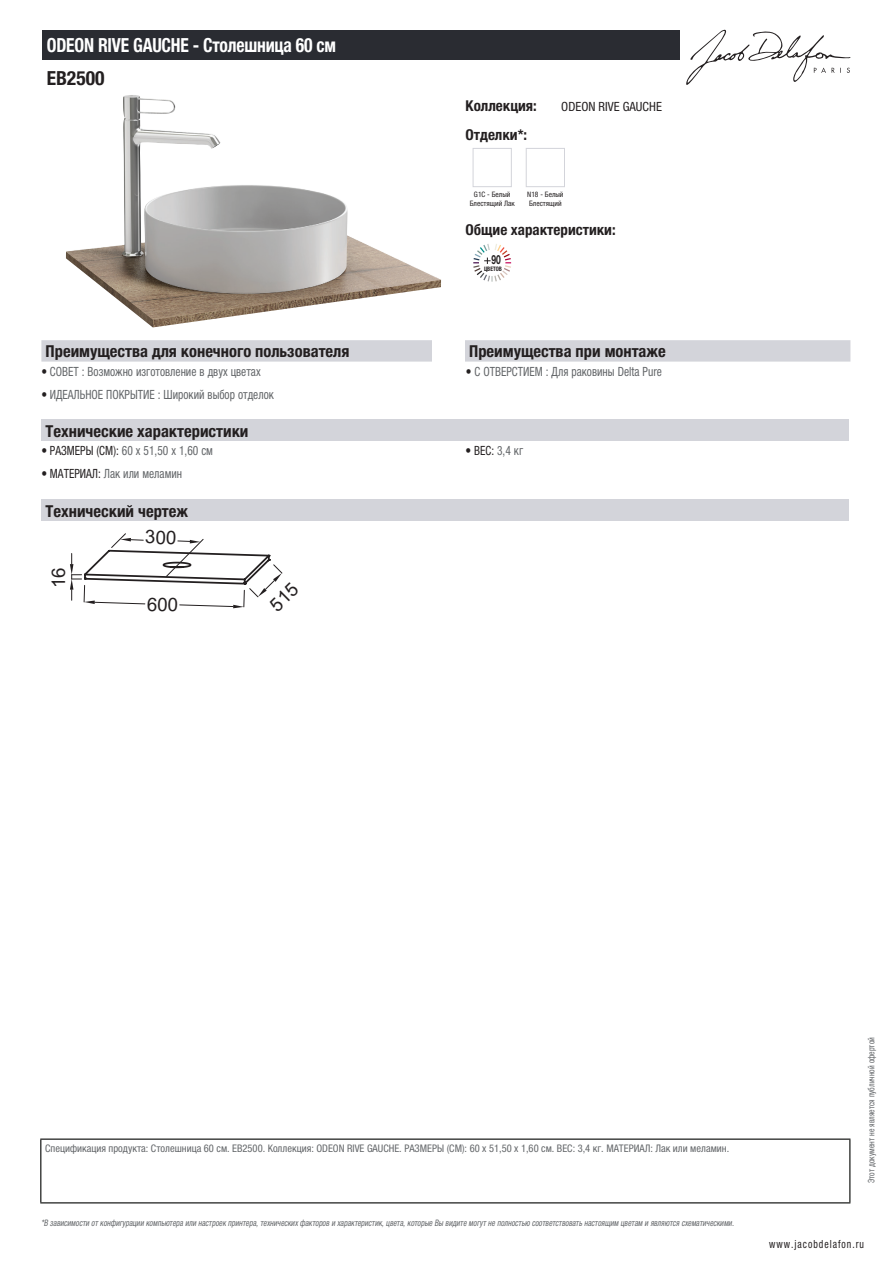
<style>
.page{position:relative;width:893px;height:1263px;background:#fff}
.page>*{position:absolute;margin:0;border:0;box-sizing:border-box;transform-origin:0 0}
.t1{font:700 condensed 19.5px "Helvetica Neue LTCYR";letter-spacing:-.01em;color:#fff;scale:.9 1}
.t2{font:700 condensed 19.5px "Helvetica Neue LTCYR";color:#231f20}
.t3{font:18.75px "Arial";color:#231f20}
.t4{font:700 condensed 16.5px "Helvetica Neue LTCYR";color:#231f20}
.t5{font:700 condensed 15px "Helvetica Neue LTCYR";color:#231f20}
.t6{font:condensed 12.75px "Helvetica Neue LTCYR";color:#626568;scale:.9 1}
.t7{font:condensed 12.75px "Helvetica Neue LTCYR";color:#231f20}
.t8{font:condensed 12.75px "Helvetica Neue LTCYR";color:#231f20;scale:.9 1}
.t9{font:700 12.6px "Helvetica Neue LT Std";color:#231f20;scale:.68 1}
.t10{font:condensed 11.25px "Helvetica Neue LTCYR";letter-spacing:.1em;color:#231f20;scale:.87 1}
.t11{font:condensed 10.5px "Helvetica Neue LTCYR";color:#626568}
.t12{font:italic condensed 9px "Helvetica Neue LTCYR";color:#626568;scale:.87 1}
.t13{font:condensed 9px "Helvetica Neue LTCYR";color:#626568;scale:.87 1}
.t14{font:condensed 7.5px/9px "Helvetica Neue LTCYR";color:#231f20;text-align:center}
.t15{font:700 condensed 6.15px "Helvetica Neue LTCYR";color:#231f20;scale:.89 1}
.s1{color:#231f20}
.s2{color:#626568}
</style>
<div class="page">
<svg style="left:686px;top:30px;width:164px;height:55px"></svg>
<img style="left:66px;top:95px;width:375px;height:232px">
<div style="left:473px;top:148px;width:39px;height:39px;border:1px solid #d3d4da"></div>
<div style="left:526px;top:148px;width:39px;height:39px;border:1px solid #d3d4da"></div>
<svg style="left:473px;top:244px;width:38px;height:38px"></svg>
<div style="left:41px;top:340px;width:809px;height:22px;background:#d3d4da"></div>
<div style="left:432px;top:340px;width:33px;height:22px;background:#fff"></div>
<div style="left:41px;top:420px;width:808px;height:21px;background:#d3d4da"></div>
<div style="left:41px;top:499px;width:808px;height:22px;background:#d3d4da"></div>
<div style="left:43px;top:30px;width:637px;height:30px;background:#2a2c32"></div>
<hr style="left:40px;top:1138px;width:810px;height:2px;background:#040503">
<hr style="left:40px;top:1140px;width:1px;height:62px;background:#040503">
<hr style="left:849px;top:1140px;width:1px;height:62px;background:#040503">
<hr style="left:40px;top:1202px;width:810px;height:1px;background:#040503">
<svg style="left:70px;top:533px;width:213px;height:76px"></svg>
<h1 class="t1" style="left:47px;top:34px;width:323px">ODEON RIVE GAUCHE - Столешница 60 см</h1>
<h1 class="t2" style="left:47px;top:67px;width:59px">EB2500</h1>
<h3 class="t5" style="left:466px;top:97px;width:73px">Коллекция:</h3>
<h3 class="t7" style="left:561px;top:99px;width:102px">ODEON RIVE GAUCHE</h3>
<h3 class="t5" style="left:466px;top:126px;width:63px">Отделки*:</h3>
<p class="t14" style="left:470px;top:190px;width:47px">G1C - Белый<br>Блестящий Лак</p>
<p class="t14" style="left:527px;top:190px;width:38px;text-align:left">N18 - Белый<br>Блестящий</p>
<h3 class="t5" style="left:466px;top:221px;width:152px">Общие характеристики:</h3>
<p class="t15" style="left:484px;top:265px;width:21px">ЦВЕТОВ</p>
<h3 class="t9" style="left:491px;top:252px;width:15px">90</h3>
<h3 class="t4" style="left:46px;top:342px;width:305px">Преимущества для конечного пользователя</h3>
<h3 class="t4" style="left:469px;top:342px;width:198px">Преимущества при монтаже</h3>
<h3 class="t6" style="left:41px;top:364px;width:245px"><span class="s1">•</span> СОВЕТ : Возможно изготовление в двух цветах</h3>
<h3 class="t6" style="left:466px;top:364px;width:219px"><span class="s1">•</span> С ОТВЕРСТИЕМ : Для раковины Delta Pure</h3>
<h3 class="t6" style="left:41px;top:387px;width:260px"><span class="s1">•</span> ИДЕАЛЬНОЕ ПОКРЫТИЕ : Широкий выбор отделок</h3>
<h3 class="t4" style="left:46px;top:422px;width:204px">Технические характеристики</h3>
<h3 class="t6" style="left:41px;top:444px;width:192px"><span class="s1">• РАЗМЕРЫ (СМ):</span> 60 x 51,50 x 1,60 см</h3>
<h3 class="t8" style="left:466px;top:444px;width:65px">• ВЕС: <span class="s2">3,4 кг</span></h3>
<h3 class="t6" style="left:41px;top:466px;width:158px"><span class="s1">• МАТЕРИАЛ:</span> Лак или меламин</h3>
<h3 class="t4" style="left:46px;top:501px;width:144px">Технический чертеж</h3>
<h2 class="t3" style="left:46px;top:588px;width:22px;rotate:-90deg">16</h2>
<p class="t11" style="left:45px;top:1142px;width:686px">Спецификация продукта: Столешница 60 см. EB2500. Коллекция: ODEON RIVE GAUCHE. РАЗМЕРЫ (СМ): 60 x 51,50 x 1,60 см. ВЕС: 3,4 кг. МАТЕРИАЛ: Лак или меламин.</p>
<p class="t12" style="left:41px;top:1218px;width:800px">*В зависимости отконфигурации компьютера или настроек принтера,техническихфакторов и характеристик,цвета,которые Вы видите могутне полностью соответствоватьнастоящим цветам и являются схематическими.</p>
<p class="t13" style="left:866px;top:1183px;width:169px;rotate:-90deg">Этот документ не является публичной офертой</p>
<p class="t10" style="left:769px;top:1237px;width:110px">www.jacobdelafon.ru</p>
</div>
